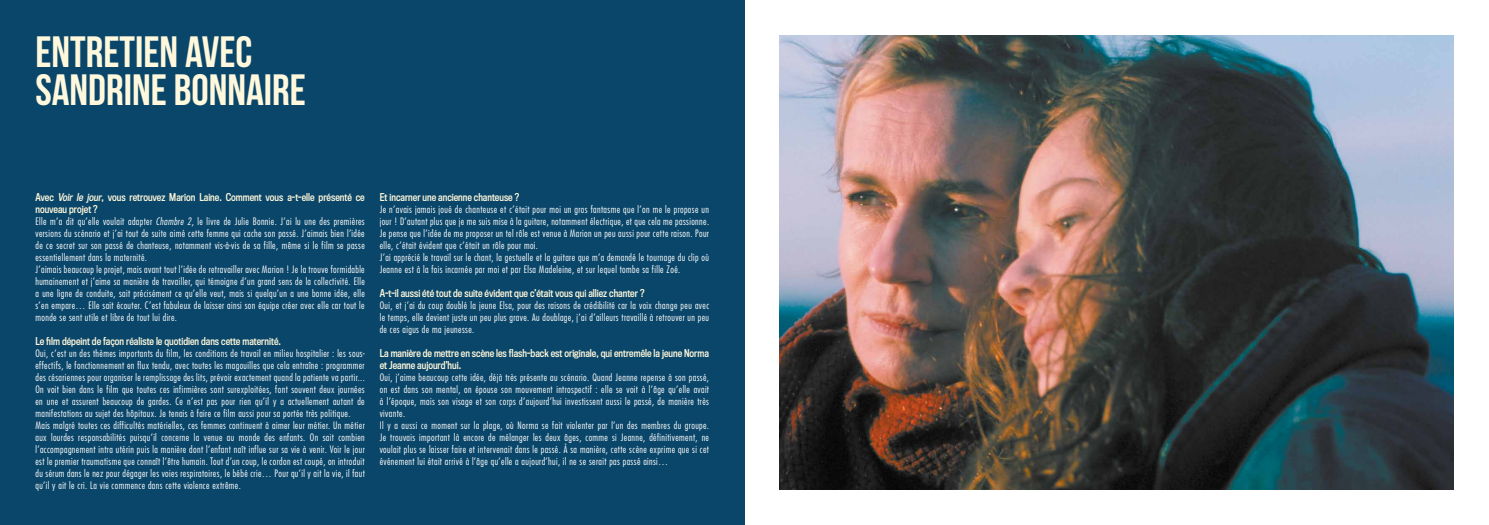
<style>
.page{position:relative;width:1489px;height:525px;background:#fff}
.page>*{position:absolute;margin:0;border:0;box-sizing:border-box;transform-origin:0 0}
.t1{font:700 43.75px "Bebas Neue";color:#fff8dc}
.t2{font:300 condensed 10px/12px "Futura";letter-spacing:.04em;color:#fff;text-align:justify}
.t3{font:10px/12px "Titling Gothic FB Cond Standard";color:#fff8dc}
.s1{font-style:italic}
</style>
<div class="page">
<div style="left:0;top:0;width:744px;height:524px;background:#0a4669"></div>
<img style="left:780px;top:35px;width:673px;height:454px">
<p class="t1" style="left:35px;top:28px;width:218px">ENTRETIEN AVEC</p>
<p class="t1" style="left:35px;top:65px;width:272px">SANDRINE BONNAIRE</p>
<p class="t3" style="left:35px;top:191px;width:331px">Avec <span class="s1">Voir le jour</span>, vous retrouvez Marion Laine. Comment vous a-t-elle présenté ce nouveau projet ?</p>
<p class="t2" style="left:35px;top:215px;width:331px">Elle m’a dit qu’elle voulait adapter <span class="s1">Chambre 2</span>, le livre de Julie Bonnie. J’ai lu une des premières versions du scénario et j’ai tout de suite aimé cette femme qui cache son passé. J’aimais bien l’idée de ce secret sur son passé de chanteuse, notamment vis-à-vis de sa fille, même si le film se passe essentiellement dans la maternité.</p>
<p class="t2" style="left:35px;top:263px;width:331px">J’aimais beaucoup le projet, mais avant tout l’idée de retravailler avec Marion ! Je la trouve formidable humainement et j’aime sa manière de travailler, qui témoigne d’un grand sens de la collectivité. Elle a une ligne de conduite, sait précisément ce qu’elle veut, mais si quelqu’un a une bonne idée, elle s’en empare… Elle sait écouter. C’est fabuleux de laisser ainsi son équipe créer avec elle car tout le monde se sent utile et libre de tout lui dire.</p>
<p class="t3" style="left:35px;top:335px;width:247px">Le film dépeint de façon réaliste le quotidien dans cette maternité.</p>
<p class="t2" style="left:35px;top:347px;width:331px">Oui, c’est un des thèmes importants du film, les conditions de travail en milieu hospitalier : les sous&shy;effectifs, le fonctionnement en flux tendu, avec toutes les magouilles que cela entraîne : programmer des césariennes pour organiser le remplissage des lits, prévoir exactement quand la patiente va partir...<br>On voit bien dans le film que toutes ces infirmières sont surexploitées, font souvent deux journées en une et assurent beaucoup de gardes. Ce n’est pas pour rien qu’il y a actuellement autant de manifestations au sujet des hôpitaux. Je tenais à faire ce film aussi pour sa portée très politique.</p>
<p class="t2" style="left:35px;top:419px;width:331px">Mais malgré toutes ces difficultés matérielles, ces femmes continuent à aimer leur métier. Un métier aux lourdes responsabilités puisqu’il concerne la venue au monde des enfants. On sait combien l’accompagnement intra utérin puis la manière dont l’enfant naît influe sur sa vie à venir. Voir le jour est le premier traumatisme que connaît l’être humain. Tout d’un coup, le cordon est coupé, on introduit du sérum dans le nez pour dégager les voies respiratoires, le bébé crie… Pour qu’il y ait la vie, il faut qu’il y ait le cri. La vie commence dans cette violence extrême.</p>
<p class="t3" style="left:380px;top:191px;width:141px">Et incarner une ancienne chanteuse ?</p>
<p class="t2" style="left:380px;top:203px;width:331px">Je n’avais jamais joué de chanteuse et c’était pour moi un gros fantasme que l’on me le propose un jour ! D’autant plus que je me suis mise à la guitare, notamment électrique, et que cela me passionne.<br>Je pense que l’idée de me proposer un tel rôle est venue à Marion un peu aussi pour cette raison. Pour elle, c’était évident que c’était un rôle pour moi.</p>
<p class="t2" style="left:380px;top:251px;width:331px">J’ai apprécié le travail sur le chant, la gestuelle et la guitare que m’a demandé le tournage du clip où<br>Jeanne est à la fois incarnée par moi et par Elsa Madeleine, et sur lequel tombe sa fille Zoé.</p>
<p class="t3" style="left:380px;top:287px;width:266px">A-t-il aussi été tout de suite évident que c’était vous qui alliez chanter ?</p>
<p class="t2" style="left:380px;top:299px;width:331px">Oui, et j’ai du coup doublé la jeune Elsa, pour des raisons de crédibilité car la voix change peu avec le temps, elle devient juste un peu plus grave. Au doublage, j’ai d’ailleurs travaillé à retrouver un peu de ces aigus de ma jeunesse.</p>
<p class="t3" style="left:380px;top:347px;width:331px">La manière de mettre en scène les flash-back est originale, qui entremêle la jeune Norma et Jeanne aujourd’hui.</p>
<p class="t2" style="left:380px;top:371px;width:331px">Oui, j’aime beaucoup cette idée, déjà très présente au scénario. Quand Jeanne repense à son passé, on est dans son mental, on épouse son mouvement introspectif : elle se voit à l’âge qu’elle avait à l’époque, mais son visage et son corps d’aujourd’hui investissent aussi le passé, de manière très vivante.</p>
<p class="t2" style="left:380px;top:419px;width:331px">Il y a aussi ce moment sur la plage, où Norma se fait violenter par l’un des membres du groupe.<br>Je trouvais important là encore de mélanger les deux âges, comme si Jeanne, définitivement, ne voulait plus se laisser faire et intervenait dans le passé. À sa manière, cette scène exprime que si cet événement lui était arrivé à l’âge qu’elle a aujourd’hui, il ne se serait pas passé ainsi…</p>
</div>
